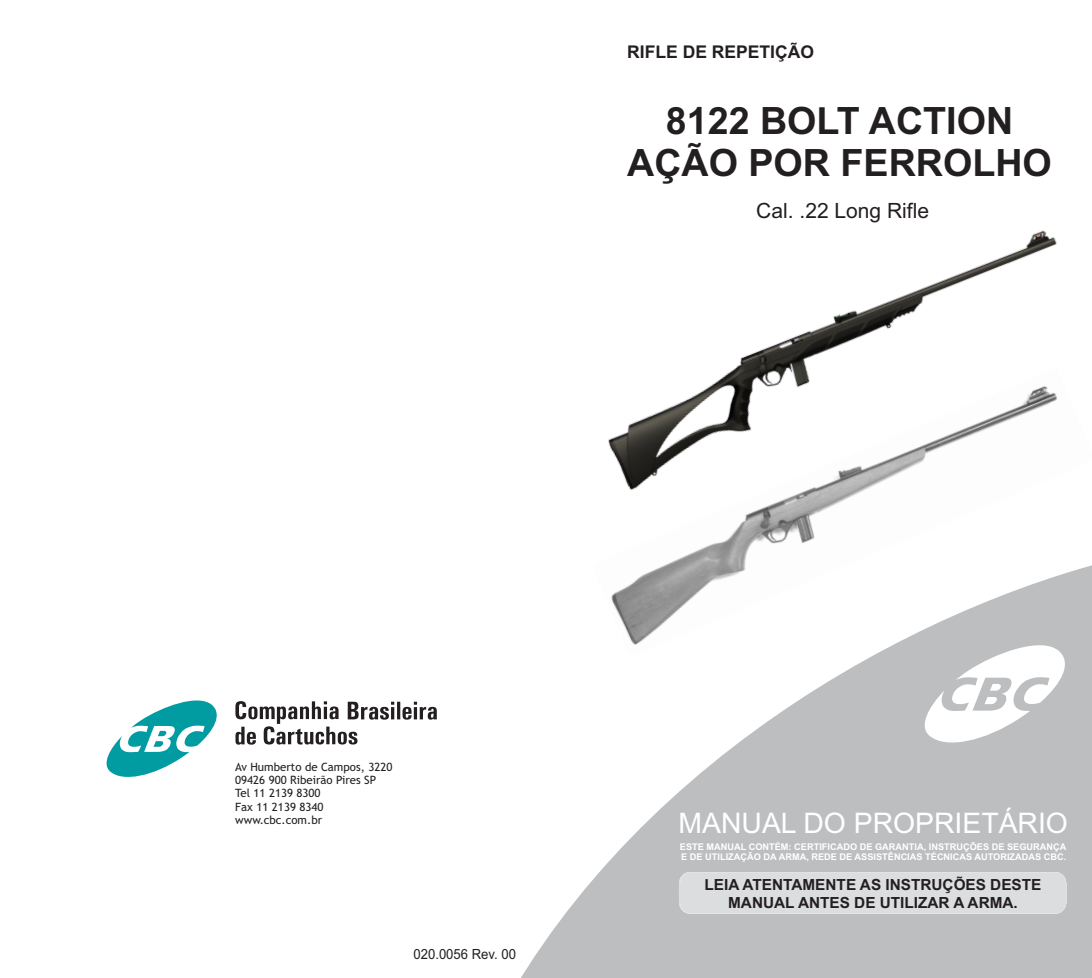
<style>
.page{position:relative;width:1092px;height:978px;background:#fff}
.page>*{position:absolute;margin:0;border:0;box-sizing:border-box;transform-origin:0 0}
.t1{font:700 37.62px/42px "Arial";color:#231f20;text-align:center}
.t2{font:28.35px "Arial";color:#fff}
.t3{font:21px "Arial";color:#231f20}
.t4{font:700 17.5px "Arial";color:#231f20}
.t5{font:700 15.4px/17.2px "Arial";color:#231f20;text-align:center}
.t6{font:14px "Arial";color:#231f20;scale:.94 1}
.t7{font:11.38px/13.3px "Trebuchet MS";color:#231f20}
.t8{font:700 9.28px/10.3px "Arial";color:#fff}
</style>
<div class="page">
<svg style="left:106px;top:700px;width:111px;height:77px"></svg>
<svg style="left:235px;top:701px;width:202px;height:43px"></svg>
<svg style="left:521px;top:654px;width:570px;height:323px;fill:#bcbec0"></svg>
<div style="left:679px;top:872px;width:387px;height:41px;background:#dcddde"></div>
<svg style="left:918px;top:654px;width:154px;height:95px"></svg>
<img style="left:736px;top:230px;width:321px;height:138px">
<img style="left:608px;top:368px;width:483px;height:286px">
<h3 class="t4" style="left:627px;top:45px;width:188px">RIFLE DE REPETIÇÃO</h3>
<h1 class="t1" style="left:627px;top:103px;width:426px">8122 BOLT ACTION<br>AÇÃO POR FERROLHO</h1>
<h3 class="t3" style="left:756px;top:203px;width:174px">Cal. .22 Long Rifle</h3>
<p class="t7" style="left:235px;top:760px;width:158px">Av Humberto de Campos, 3220<br>09426 900 Ribeirão Pires SP<br>Tel 11 2139 8300<br>Fax 11 2139 8340 www.cbc.com.br</p>
<h3 class="t6" style="left:413px;top:948px;width:110px">020.0056 Rev. 00</h3>
<h2 class="t2" style="left:678px;top:812px;width:391px">MANUAL DO PROPRIETÁRIO</h2>
<p class="t8" style="left:679px;top:842px;width:388px">ESTE MANUAL CONTÉM: CERTIFICADO DE GARANTIA, INSTRUÇÕES DE SEGURANÇA<br>E DE UTILIZAÇÃO DA ARMA, REDE DE ASSISTÊNCIAS TÉCNICAS AUTORIZADAS CBC.</p>
<h3 class="t5" style="left:704px;top:877px;width:338px">LEIA ATENTAMENTE AS INSTRUÇÕES DESTE<br>MANUAL ANTES DE UTILIZAR A ARMA.</h3>
</div>
